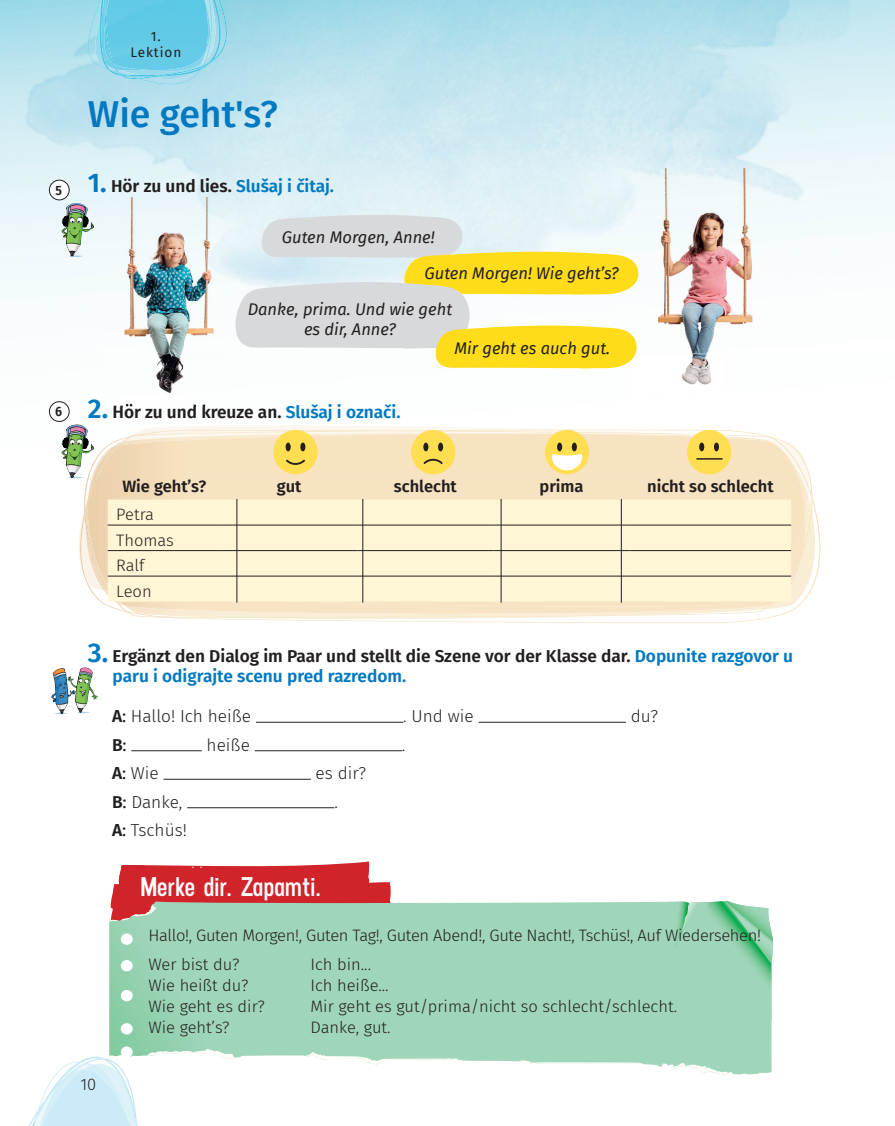
<style>
.page{position:relative;width:895px;height:1126px;background:#fff}
.page>*{position:absolute;margin:0;border:0;box-sizing:border-box;transform-origin:0 0}
.t1{font:500 37.5px "Fira Sans";color:#0079c1}
.t2{font:600 27px "Neusa";letter-spacing:.01em;color:#fff}
.t3{font:600 17.25px/20.7px "Fira Sans";color:#231f20}
.t4{font:300 17.25px "Fira Sans";color:#231f20}
.t5{font:300 16.5px/25.5px "Fira Sans";color:#231f20}
.t6{font:italic 16.5px/35.4px "Fira Sans";color:#231f20}
.t7{font:300 16.5px/29.5px "Fira Sans";letter-spacing:-.02em;color:#231f20}
.t8{font:600 16.5px "Fira Sans";color:#231f20}
.t9{font:13.5px/16.2px "Fira Sans";letter-spacing:.07em;color:#231f20;text-align:center}
.t10{font:600 13.5px "Fira Sans Condensed";color:#231f20}
.s1{font-size:27px;color:#0079c1}
.s2{color:#0079c1}
.s3{font-weight:600}
.s4{font-weight:400}
</style>
<div class="page">
<svg style="left:130px;top:496px;width:689px;height:123px"></svg>
<img style="left:207px;top:508px;width:604px;height:110px">
<svg style="left:808px;top:478px;width:4px;height:20px"></svg>
<img style="left:108px;top:591px;width:697px;height:16px">
<img style="left:125px;top:478px;width:683px;height:113px">
<img style="left:48px;top:401px;width:663px;height:77px">
<img style="left:805px;top:467px;width:3px;height:11px">
<img style="left:805px;top:462px;width:2px;height:10px">
<img style="left:130px;top:425px;width:540px;height:5px">
<img style="left:97px;top:434px;width:31px;height:44px">
<img style="left:128px;top:430px;width:677px;height:48px">
<img style="left:108px;top:404px;width:173px;height:14px">
<img style="left:0;top:0;width:146px;height:300px">
<img style="left:212px;top:0;width:15px;height:79px">
<img style="left:87px;top:0;width:125px;height:84px">
<svg style="left:232px;top:214px;width:400px;height:155px"></svg>
<img style="left:61px;top:203px;width:15px;height:43px">
<div style="left:49px;top:180px;width:20px;height:20px;background:#fff;border-radius:50%"></div>
<div style="left:49px;top:180px;width:21px;height:20px;border:1px solid #231f20;border-radius:50%"></div>
<svg style="left:72px;top:478px;width:53px;height:128px"></svg>
<img style="left:61px;top:424px;width:15px;height:35px">
<div style="left:49px;top:402px;width:20px;height:19px;background:#fff;border-radius:50%"></div>
<div style="left:49px;top:401px;width:21px;height:21px;border:1px solid #231f20;border-radius:50%"></div>
<img style="left:109px;top:198px;width:113px;height:206px">
<img style="left:109px;top:404px;width:113px;height:2px">
<img style="left:632px;top:169px;width:138px;height:250px">
<img style="left:632px;top:261px;width:6px;height:25px">
<img style="left:632px;top:335px;width:4px;height:24px">
<div style="left:108px;top:500px;width:683px;height:102px;background:#fef6d4"></div>
<hr style="left:108px;top:525px;width:113px;height:1px;background:#231f20">
<hr style="left:221px;top:525px;width:136px;height:1px;background:#231f20">
<hr style="left:357px;top:525px;width:136px;height:1px;background:#231f20">
<hr style="left:493px;top:525px;width:136px;height:1px;background:#231f20">
<hr style="left:629px;top:525px;width:162px;height:1px;background:#231f20">
<hr style="left:108px;top:550px;width:113px;height:1px;background:#231f20">
<hr style="left:221px;top:550px;width:136px;height:1px;background:#231f20">
<hr style="left:357px;top:550px;width:136px;height:1px;background:#231f20">
<hr style="left:493px;top:550px;width:136px;height:1px;background:#231f20">
<hr style="left:629px;top:550px;width:162px;height:1px;background:#231f20">
<hr style="left:108px;top:576px;width:113px;height:1px;background:#231f20">
<hr style="left:221px;top:576px;width:136px;height:1px;background:#231f20">
<hr style="left:357px;top:576px;width:136px;height:1px;background:#231f20">
<hr style="left:493px;top:576px;width:136px;height:1px;background:#231f20">
<hr style="left:629px;top:576px;width:162px;height:1px;background:#231f20">
<hr style="left:256px;top:722px;width:147px;height:1px;background:#231f20">
<hr style="left:478px;top:722px;width:147px;height:1px;background:#231f20">
<hr style="left:131px;top:750px;width:71px;height:1px;background:#231f20">
<hr style="left:255px;top:750px;width:147px;height:1px;background:#231f20">
<hr style="left:163px;top:779px;width:148px;height:1px;background:#231f20">
<hr style="left:187px;top:807px;width:147px;height:1px;background:#231f20">
<img style="left:67px;top:667px;width:18px;height:19px">
<div style="left:109px;top:901px;width:615px;height:156px;background:#9fd5b8"></div>
<svg style="left:666px;top:901px;width:107px;height:121px;background:#97d3b1"></svg>
<svg style="left:29px;top:1048px;width:206px;height:78px"></svg>
<svg style="left:673px;top:1062px;width:55px;height:13px"></svg>
<svg style="left:305px;top:1052px;width:149px;height:13px"></svg>
<svg style="left:518px;top:1060px;width:122px;height:4px"></svg>
<svg style="left:109px;top:862px;width:281px;height:64px;background:#c4716b"></svg>
<div style="left:544px;top:430px;width:45px;height:44px;background:#ffde52;border-radius:50%"></div>
<div style="left:557px;top:443px;width:5px;height:8px;background:#231f20;border-radius:50%"></div>
<div style="left:571px;top:443px;width:5px;height:8px;background:#231f20;border-radius:50%"></div>
<svg style="left:550px;top:454px;width:33px;height:16px"></svg>
<div style="left:411px;top:430px;width:44px;height:44px;background:#ffde52;border-radius:50%"></div>
<div style="left:423px;top:443px;width:5px;height:8px;background:#231f20;border-radius:50%"></div>
<div style="left:438px;top:443px;width:5px;height:8px;background:#231f20;border-radius:50%"></div>
<svg style="left:423px;top:459px;width:19px;height:5px"></svg>
<div style="left:273px;top:430px;width:44px;height:44px;background:#ffde52;border-radius:50%"></div>
<div style="left:285px;top:443px;width:5px;height:8px;background:#231f20;border-radius:50%"></div>
<div style="left:300px;top:443px;width:5px;height:8px;background:#231f20;border-radius:50%"></div>
<svg style="left:286px;top:460px;width:19px;height:5px"></svg>
<div style="left:686px;top:430px;width:45px;height:44px;background:#ffde52;border-radius:50%"></div>
<div style="left:699px;top:443px;width:5px;height:8px;background:#231f20;border-radius:50%"></div>
<svg style="left:713px;top:443px;width:5px;height:8px"></svg>
<hr style="left:696px;top:458px;width:26px;height:2px;background:#231f20">
<hr style="left:236px;top:499px;width:1px;height:104px;background:#231f20">
<hr style="left:362px;top:499px;width:1px;height:104px;background:#231f20">
<hr style="left:500px;top:499px;width:1px;height:104px;background:#231f20">
<hr style="left:620px;top:499px;width:1px;height:104px;background:#231f20">
<p class="t10" style="left:55px;top:179px;width:8px">5</p>
<p class="t10" style="left:55px;top:401px;width:8px">6</p>
<p class="t9" style="left:130px;top:28px;width:52px">1.<br>Lektion</p>
<h1 class="t1" style="left:88px;top:84px;width:191px">Wie geht's?</h1>
<p class="t3" style="left:88px;top:174px;width:247px"><span class="s1">1.</span> Hör zu und lies. <span class="s2">Slušaj i čitaj.</span></p>
<p class="t6" style="left:424px;top:220px;width:195px;text-indent:-142px">Guten Morgen, Anne!<br>Guten Morgen! Wie geht’s?</p>
<p class="t6" style="left:247px;top:299px;width:206px;line-height:19.8px;text-align:center">Danke, prima. Und wie geht es dir, Anne?</p>
<p class="t6" style="left:454px;top:330px;width:157px">Mir geht es auch gut.</p>
<p class="t3" style="left:88px;top:400px;width:314px"><span class="s1">2.</span> Hör zu und kreuze an. <span class="s2">Slušaj i označi.</span></p>
<p class="t8" style="left:122px;top:473px;width:86px">Wie geht’s?</p>
<p class="t8" style="left:277px;top:473px;width:26px">gut</p>
<p class="t8" style="left:394px;top:473px;width:64px">schlecht</p>
<p class="t8" style="left:539px;top:473px;width:46px">prima</p>
<p class="t8" style="left:647px;top:473px;width:128px">nicht so schlecht</p>
<p class="t5" style="left:116px;top:501px;width:59px">Petra<br>Thomas<br>Ralf<br>Leon</p>
<p class="t3" style="left:113px;top:644px;width:682px;text-indent:-25px"><span class="s1">3.</span> Ergänzt den Dialog im Paar und stellt die Szene vor der Klasse dar. <span class="s2">Dopunite razgovor u paru i odigrajte scenu pred razredom.</span></p>
<p class="t4" style="left:112px;top:704px;width:141px"><span class="s3">A</span><span class="s4">:</span> Hallo! Ich heiße</p>
<p class="t4" style="left:403px;top:704px;width:72px">. Und wie</p>
<p class="t4" style="left:630px;top:704px;width:29px">du?</p>
<p class="t3" style="left:112px;top:734px;width:16px">B<span class="s4">:</span></p>
<p class="t4" style="left:206px;top:733px;width:45px">heiße</p>
<p class="t4" style="left:402px;top:733px;width:5px">.</p>
<p class="t4" style="left:112px;top:761px;width:48px"><span class="s3">A</span><span class="s4">:</span> Wie</p>
<p class="t4" style="left:315px;top:761px;width:52px">es dir?</p>
<p class="t4" style="left:112px;top:790px;width:72px"><span class="s3">B</span><span class="s4">:</span> Danke,</p>
<p class="t4" style="left:334px;top:790px;width:5px">.</p>
<p class="t4" style="left:112px;top:818px;width:76px"><span class="s3">A</span><span class="s4">:</span> Tschüs!</p>
<h2 class="t2" style="left:140px;top:868px;width:182px">Merke dir. Zapamti.</h2>
<p class="t7" style="left:148px;top:920px;width:614px">Hallo!, Guten Morgen!, Guten Tag!, Guten Abend!, Gute Nacht!, Tschüs!, Auf Wiedersehen!<br>Wer bist du?</p>
<p class="t5" style="left:310px;top:952px;width:62px">Ich bin...</p>
<p class="t5" style="left:80px;top:1072px;width:17px">10</p>
<p class="t5" style="left:148px;top:973px;width:102px">Wie heißt du?</p>
<p class="t5" style="left:310px;top:973px;width:80px">Ich heiße...</p>
<p class="t5" style="left:148px;top:994px;width:118px">Wie geht es dir?</p>
<p class="t5" style="left:310px;top:994px;width:368px">Mir geht es gut/prima/nicht so schlecht/schlecht.</p>
<p class="t5" style="left:148px;top:1015px;width:83px">Wie geht’s?</p>
<p class="t5" style="left:310px;top:1015px;width:82px">Danke, gut.</p>
</div>
